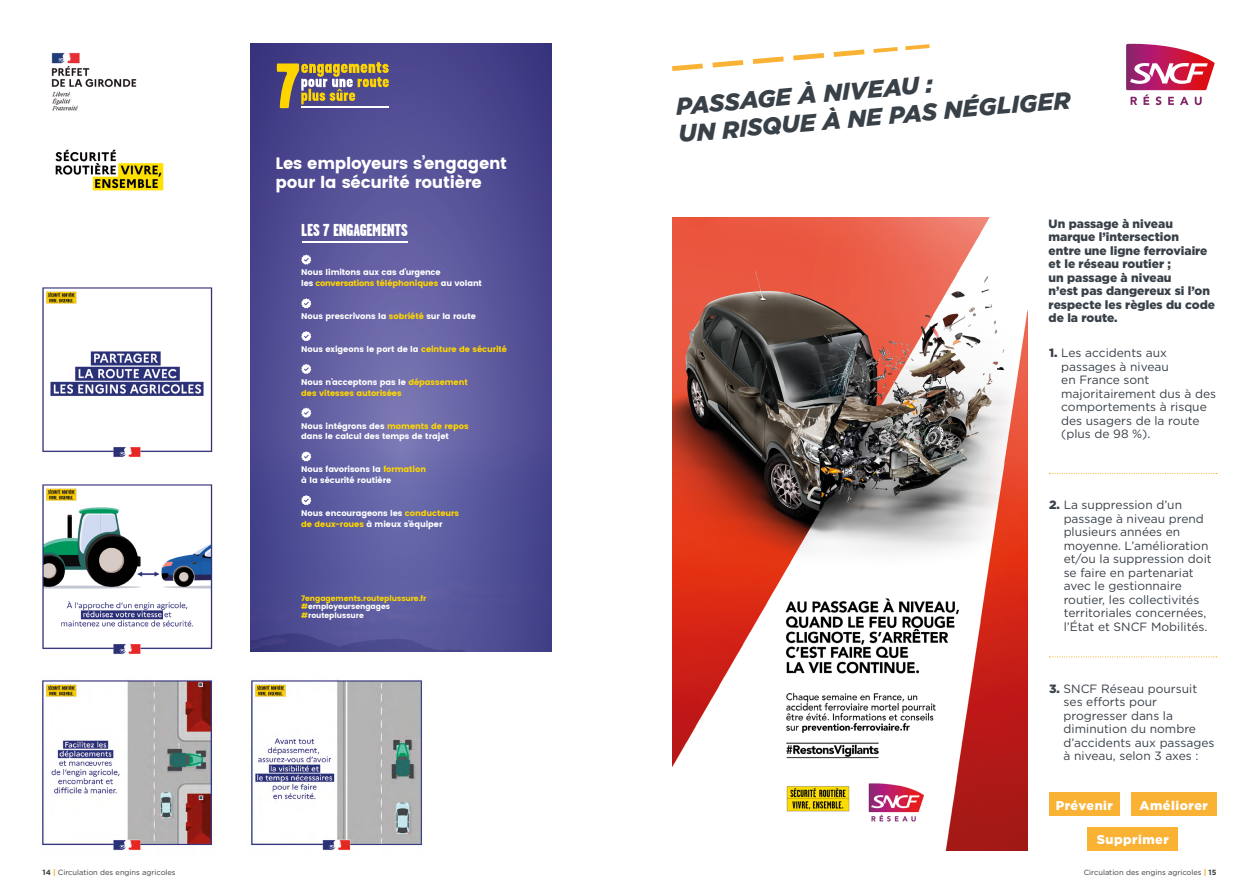
<style>
.page{position:relative;width:1259px;height:893px;background:#fff}
.page>*{position:absolute;margin:0;border:0;box-sizing:border-box;transform-origin:0 0}
.t1{font:italic 900 24px/27.5px "Gotham";color:#384048}
.t2{font:900 17.25px "Garage Gothic";letter-spacing:-.015em;color:#fff}
.t3{font:16.35px/19.2px "Poppins";letter-spacing:-.015em;color:#fff}
.t4{font:900 12.6px "Gotham";letter-spacing:.04em;color:#fff}
.t5{font:12px/13.5px "Gotham";color:#384048}
.t6{font:900 12px/13.5px "Gotham";color:#384048}
.t7{font:8.25px/10.9px "Poppins";letter-spacing:-.01em;color:#fff}
.t8{font:8.25px/10.9px "Poppins";letter-spacing:-.005em;color:#ffd500}
.t9{font:7.65px/8.6px "Poppins";letter-spacing:-.01em;color:#ffd500}
.t10{font:7.5px "Gotham";color:#3c3c3b}
.s1{color:#ffd500}
.s2{color:#fff}
.s3{font-weight:900}
.s4{font-weight:700}
.s5{font-weight:900;color:#f9b234}
</style>
<div class="page">
<svg style="left:251px;top:44px;width:300px;height:607px;background:#565399"></svg>
<svg style="left:277px;top:62px;width:112px;height:46px;background:#918167"></svg>
<hr style="left:301px;top:107px;width:88px;height:1px;background:#fff">
<svg style="left:301px;top:255px;width:10px;height:10px"></svg>
<svg style="left:301px;top:298px;width:10px;height:10px"></svg>
<svg style="left:301px;top:331px;width:10px;height:10px"></svg>
<svg style="left:301px;top:364px;width:10px;height:10px"></svg>
<svg style="left:301px;top:408px;width:10px;height:10px"></svg>
<svg style="left:301px;top:451px;width:10px;height:10px"></svg>
<svg style="left:301px;top:495px;width:10px;height:10px"></svg>
<hr style="left:302px;top:241px;width:106px;height:2px;background:#fff">
<img style="left:42px;top:287px;width:171px;height:170px">
<img style="left:42px;top:484px;width:171px;height:170px">
<img style="left:42px;top:680px;width:170px;height:172px">
<img style="left:251px;top:680px;width:172px;height:171px">
<img style="left:55px;top:149px;width:109px;height:42px">
<img style="left:51px;top:52px;width:86px;height:59px">
<svg style="left:1126px;top:44px;width:88px;height:61px"></svg>
<svg style="left:712px;top:60px;width:31px;height:8px"></svg>
<svg style="left:672px;top:64px;width:31px;height:7px"></svg>
<svg style="left:753px;top:57px;width:30px;height:7px"></svg>
<svg style="left:793px;top:53px;width:31px;height:7px"></svg>
<svg style="left:833px;top:49px;width:31px;height:8px"></svg>
<svg style="left:873px;top:47px;width:24px;height:6px"></svg>
<svg style="left:905px;top:44px;width:24px;height:6px"></svg>
<img style="left:672px;top:218px;width:356px;height:632px">
<div style="left:1049px;top:793px;width:70px;height:23px;background:#f9b234"></div>
<div style="left:1131px;top:793px;width:85px;height:23px;background:#f9b234"></div>
<div style="left:1087px;top:827px;width:91px;height:23px;background:#f9b234"></div>
<svg style="left:1049px;top:473px;width:168px;height:1px"></svg>
<svg style="left:1049px;top:656px;width:168px;height:1px"></svg>
<h3 class="t3" style="left:275px;top:154px;width:233px">Les employeurs s’engagent pour la sécurité routière</h3>
<h2 class="t2" style="left:301px;top:220px;width:108px">LES 7 ENGAGEMENTS</h2>
<p class="t7" style="left:301px;top:267px;width:182px">Nous limitons aux cas d’urgence<br>les <span class="s1">conversations téléphoniques</span> au volant</p>
<p class="t7" style="left:301px;top:311px;width:176px">Nous prescrivons la <span class="s1">sobriété</span> sur la route</p>
<p class="t7" style="left:301px;top:344px;width:207px">Nous exigeons le port de la <span class="s1">ceinture de sécurité</span></p>
<p class="t8" style="left:301px;top:376px;width:168px"><span class="s2">Nous n’acceptons pas le</span> dépassement des vitesses autorisées</p>
<p class="t7" style="left:301px;top:420px;width:169px">Nous intégrons des <span class="s1">moments de repos </span>dans le calcul des temps de trajet</p>
<p class="t7" style="left:301px;top:464px;width:126px">Nous favorisons la <span class="s1">formation </span>à la sécurité routière</p>
<p class="t7" style="left:301px;top:508px;width:159px">Nous encourageons les <span class="s1">conducteurs de deux-roues</span> à mieux s’équiper</p>
<p class="t9" style="left:301px;top:594px;width:127px">7engagements.routeplussure.fr #<span class="s2">employeursengages </span>#<span class="s2">routeplussure</span></p>
<h1 class="t1" style="left:675px;top:93px;width:395px;rotate:-5deg">PASSAGE À NIVEAU :<br>UN RISQUE À NE PAS NÉGLIGER</h1>
<p class="t6" style="left:1048px;top:216px;width:168px">Un passage à niveau marque l’intersection<br>entre une ligne ferroviaire et le réseau routier ;<br>un passage à niveau<br>n’est pas dangereux si l’on respecte les règles du code de la route.</p>
<p class="t5" style="left:1061px;top:346px;width:156px;text-indent:-12px"><span class="s3">1.</span> Les accidents aux passages à niveau<br>en France sont majoritairement dus à des comportements à risque des usagers de la route (plus de 98 %).</p>
<p class="t5" style="left:1063px;top:498px;width:149px;text-indent:-14px"><span class="s3">2.</span> La suppression d’un passage à niveau prend plusieurs années en moyenne. L’amélioration et/ou la suppression doit se faire en partenariat avec le gestionnaire routier, les collectivités territoriales concernées, l’État et SNCF Mobilités.</p>
<p class="t5" style="left:1063px;top:681px;width:152px;text-indent:-14px"><span class="s3">3.</span> SNCF Réseau poursuit ses efforts pour progresser dans la diminution du nombre d’accidents aux passages à niveau, selon 3 axes :</p>
<p class="t4" style="left:1055px;top:796px;width:59px">Prévenir</p>
<p class="t4" style="left:1139px;top:796px;width:70px">Améliorer</p>
<p class="t4" style="left:1096px;top:831px;width:74px">Supprimer</p>
<p class="t10" style="left:43px;top:868px;width:135px"><span class="s4">14</span> <span class="s5">|</span> Circulation des engins agricoles</p>
<p class="t10" style="left:1083px;top:868px;width:134px">Circulation des engins agricoles <span class="s5">|</span> <span class="s4">15</span></p>
</div>
